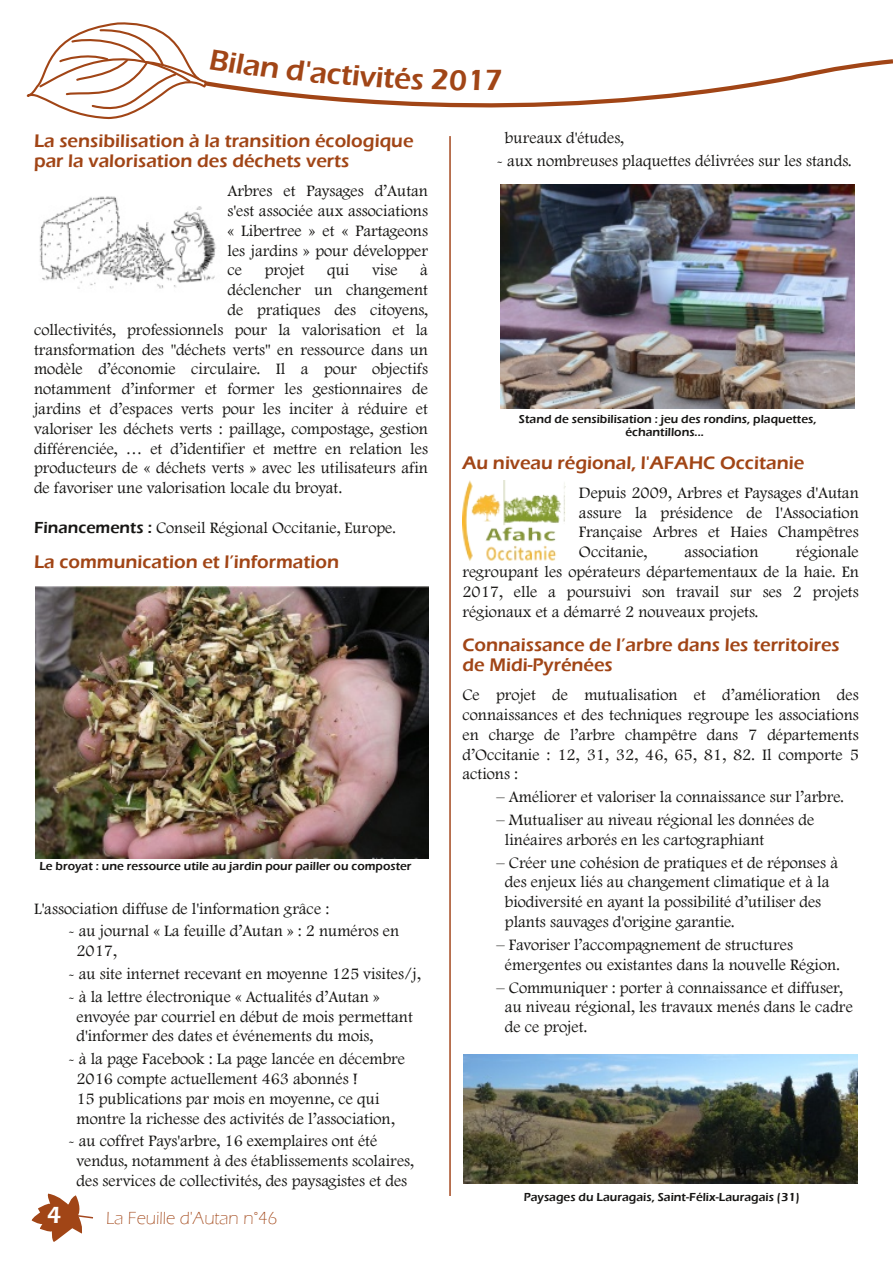
<style>
.page{position:relative;width:893px;height:1263px;background:#fff}
.page>*{position:absolute;margin:0;border:0;box-sizing:border-box;transform-origin:0 0}
.t1{font:600 30px "Eras ITC";color:#a14516}
.t2{font:600 24px "Eras ITC";color:#fff}
.t3{font:600 18.75px/19.8px "Eras ITC";color:#a14516}
.t4{font:300 18px "Eras ITC";color:#a14516}
.t5{font:16.5px/19.8px "Footlight MT Light";color:#171614}
.t6{font:600 12px/13.5px "Eras ITC";color:#171614;text-align:center}
.s1{font-family:"Eras ITC";font-weight:600}
</style>
<div class="page">
<svg style="left:32px;top:1193px;width:61px;height:49px"></svg>
<svg style="left:278px;top:59px;width:615px;height:49px"></svg>
<hr style="left:449px;top:136px;width:2px;height:1060px;background:#a4481f">
<img style="left:39px;top:196px;width:177px;height:93px">
<img style="left:462px;top:481px;width:103px;height:80px">
<img style="left:36px;top:586px;width:392px;height:272px">
<img style="left:500px;top:184px;width:354px;height:225px">
<img style="left:463px;top:1055px;width:394px;height:129px">
<svg style="left:27px;top:22px;width:251px;height:97px"></svg>
<svg style="left:286px;top:59px;width:137px;height:31px"></svg>
<svg style="left:432px;top:69px;width:34px;height:22px"></svg>
<p class="t3" style="left:34px;top:131px;width:381px">La sensibilisation à la transition écologique par la valorisation des déchets verts</p>
<p class="t5" style="left:228px;top:182px;width:202px;text-align:justify">Arbres et Paysages d’Autan s'est associée aux associations « Libertree » et « Partageons les jardins » pour développer ce</p>
<p class="t5" style="left:265px;top:262px;width:41px">projet</p>
<p class="t5" style="left:327px;top:262px;width:24px">qui</p>
<p class="t5" style="left:372px;top:262px;width:27px">vise</p>
<p class="t5" style="left:420px;top:262px;width:9px">à</p>
<p class="t5" style="left:228px;top:281px;width:202px">déclencher un changement</p>
<p class="t5" style="left:228px;top:301px;width:202px">de pratiques des citoyens,</p>
<p class="t5" style="left:34px;top:321px;width:395px">collectivités, professionnels pour la valorisation et la</p>
<p class="t5" style="left:34px;top:341px;width:395px">transformation des "déchets verts" en ressource dans un</p>
<p class="t5" style="left:34px;top:361px;width:395px">modèle d’économie circulaire. Il a pour objectifs</p>
<p class="t5" style="left:34px;top:380px;width:395px">notamment d’informer et former les gestionnaires de</p>
<p class="t5" style="left:34px;top:400px;width:395px">jardins et d’espaces verts pour les inciter à réduire et</p>
<p class="t5" style="left:34px;top:420px;width:395px">valoriser les déchets verts : paillage, compostage, gestion</p>
<p class="t5" style="left:34px;top:440px;width:395px">différenciée, … et d’identifier et mettre en relation les</p>
<p class="t5" style="left:34px;top:460px;width:395px">producteurs de « déchets verts » avec les utilisateurs afin</p>
<p class="t5" style="left:34px;top:479px;width:310px">de favoriser une valorisation locale du broyat.</p>
<p class="t5" style="left:34px;top:519px;width:363px"><span class="s1">Financements :</span> Conseil Régional Occitanie, Europe.</p>
<p class="t3" style="left:34px;top:552px;width:307px">La communication et l’information</p>
<p class="t6" style="left:39px;top:859px;width:374px">Le broyat : une ressource utile au jardin pour pailler ou composter</p>
<p class="t5" style="left:34px;top:900px;width:297px">L'association diffuse de l'information grâce :</p>
<p class="t5" style="left:77px;top:922px;width:324px;text-indent:-9px">- au journal « La feuille d’Autan » : 2 numéros en<br>2017,</p>
<p class="t5" style="left:68px;top:965px;width:354px">- au site internet recevant en moyenne 125 visites/j,</p>
<p class="t5" style="left:77px;top:988px;width:338px;text-indent:-9px">- à la lettre électronique « Actualités d’Autan » envoyée par courriel en début de mois permettant d'informer des dates et événements du mois,</p>
<p class="t5" style="left:77px;top:1050px;width:330px;text-indent:-9px">- à la page Facebook : La page lancée en décembre 2016 compte actuellement 463 abonnés !<br>15 publications par mois en moyenne, ce qui montre la richesse des activités de l’association,</p>
<p class="t5" style="left:77px;top:1132px;width:339px;text-indent:-9px">- au coffret Pays'arbre, 16 exemplaires ont été vendus, notamment à des établissements scolaires, des services de collectivités, des paysagistes et des</p>
<h2 class="t2" style="left:47px;top:1201px;width:16px">4</h2>
<p class="t4" style="left:106px;top:1208px;width:173px">La Feuille d'Autan n°46</p>
<h1 class="t1" style="left:467px;top:63px;width:38px">17</h1>
<p class="t5" style="left:505px;top:129px;width:120px">bureaux d'études,</p>
<p class="t5" style="left:496px;top:152px;width:357px">- aux nombreuses plaquettes délivrées sur les stands.</p>
<p class="t6" style="left:519px;top:412px;width:299px">Stand de sensibilisation : jeu des rondins, plaquettes, échantillons...</p>
<p class="t3" style="left:462px;top:453px;width:343px">Au niveau régional, l'AFAHC Occitanie</p>
<p class="t5" style="left:579px;top:484px;width:281px;text-align:justify">Depuis 2009, Arbres et Paysages d'Autan assure la présidence de l'Association Française Arbres et Haies Champêtres Occitanie,</p>
<p class="t5" style="left:462px;top:543px;width:398px;text-align:justify;text-indent:333px">régionale regroupant les opérateurs départementaux de la haie. En 2017, elle a poursuivi son travail sur ses 2 projets régionaux et a démarré 2 nouveaux projets.</p>
<p class="t3" style="left:462px;top:635px;width:379px">Connaissance de l’arbre dans les territoires de Midi-Pyrénées</p>
<p class="t5" style="left:462px;top:686px;width:398px;text-align:justify">Ce projet de mutualisation et d’amélioration des connaissances et des techniques regroupe les associations en charge de l’arbre champêtre dans 7 départements d’Occitanie : 12, 31, 32, 46, 65, 81, 82. Il comporte 5 actions :</p>
<p class="t5" style="left:496px;top:788px;width:349px">– Améliorer et valoriser la connaissance sur l’arbre.</p>
<p class="t5" style="left:505px;top:811px;width:311px;text-indent:-9px">– Mutualiser au niveau régional les données de linéaires arborés en les cartographiant</p>
<p class="t5" style="left:505px;top:854px;width:335px;text-indent:-9px">– Créer une cohésion de pratiques et de réponses à des enjeux liés au changement climatique et à la biodiversité en ayant la possibilité d’utiliser des plants sauvages d'origine garantie.</p>
<p class="t5" style="left:505px;top:936px;width:337px;text-indent:-9px">– Favoriser l’accompagnement de structures émergentes ou existantes dans la nouvelle Région.</p>
<p class="t5" style="left:505px;top:979px;width:349px;text-indent:-9px">– Communiquer : porter à connaissance et diffuser, au niveau régional, les travaux menés dans le cadre de ce projet.</p>
<p class="t5" style="left:685px;top:543px;width:75px">association</p>
<p class="t6" style="left:524px;top:1190px;width:278px">Paysages du Lauragais, Saint-Félix-Lauragais (31)</p>
</div>
